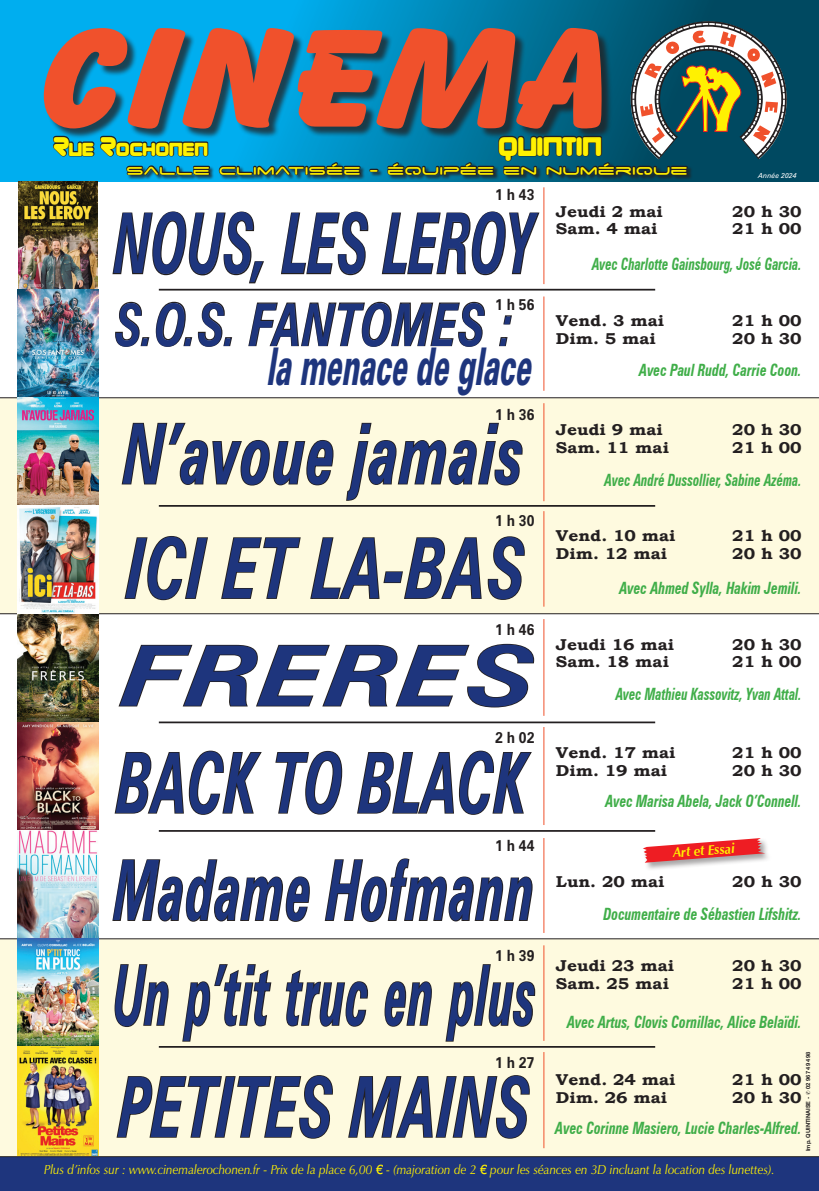
<style>
.page{position:relative;width:819px;height:1191px;background:#fff}
.page>*{position:absolute;margin:0;border:0;box-sizing:border-box;transform-origin:0 0}
.t1{font:800 142.71px "Balloon BT";color:#f0512c;scale:1.23 1}
.t2{font:italic 700 83.48px "Zurich BT";letter-spacing:.03em;color:#1e357d;scale:.55 1}
.t3{font:italic 700 83.48px "Zurich BT";letter-spacing:.03em;color:#1e357d;scale:.49 1}
.t4{font:italic 700 83.48px/107.1px "Zurich BT";letter-spacing:.03em;color:#1e357d;scale:1.26 1}
.t5{font:italic 700 83.48px "Zurich BT";letter-spacing:.03em;color:#1e357d;scale:.63 1}
.t6{font:italic 700 83.48px "Zurich BT";letter-spacing:.03em;color:#1e357d;scale:.62 1}
.t7{font:italic 700 83.48px "Zurich BT";letter-spacing:.03em;color:#1e357d;scale:.68 1}
.t8{font:italic 700 58.71px "Zurich BT";letter-spacing:.03em;color:#1e357d;scale:.69 1}
.t9{font:italic 900 52.06px "Zurich BT";color:#1e357d;scale:.51 1}
.t10{font:31.5px "Zorque";color:#fff101}
.t11{font:22.05px "Zorque";color:#fff101}
.t12{font:17.5px "Space Age";color:#fff101;scale:1.09 1}
.t13{font:italic 700 condensed 16.97px "Zurich BT";color:#40ae49;scale:.8 1}
.t14{font:italic 700 condensed 16.97px "Zurich BT";color:#40ae49;scale:.75 1}
.t15{font:italic 700 condensed 16.97px "Zurich BT";color:#40ae49;scale:.79 1}
.t16{font:700 15.75px "Bookman Old Style";color:#231f20;scale:1.1 1}
.t17{font:700 15.49px "Zurich BT";color:#231f20;scale:.9 1}
.t18{font:italic 700 14px "Zapf Humanist 601 BT";color:#fff101;scale:.92 1}
.t19{font:italic 13.12px "Zapf Humanist 601 BT";color:#fff101;scale:.92 1}
.t20{font:italic 7px "Zurich BT";color:#fff}
.t21{font:700 5.69px "Helvetica Neue";color:#231f20}
.s1{font-size:31.5px}
.s2{font-family:"Linotype Euro Font Ato F";font-style:normal}
</style>
<div class="page">
<div style="left:0;top:1155px;width:819px;height:36px;background:#1e357d"></div>
<svg style="left:0;top:0;width:819px;height:181px;background:#008cbf"></svg>
<div style="left:126px;top:162px;width:567px;height:18px;background:#231f20;opacity:.75"></div>
<svg style="left:125px;top:164px;width:86px;height:13px"></svg>
<svg style="left:217px;top:161px;width:145px;height:16px;background:#125a76"></svg>
<svg style="left:368px;top:167px;width:12px;height:7px"></svg>
<svg style="left:52px;top:139px;width:157px;height:19px;background:#0d749c"></svg>
<svg style="left:386px;top:20px;width:401px;height:157px;background:#3e6d74"></svg>
<div style="left:46px;top:30px;width:566px;height:109px;background:#231f20;opacity:.75"></div>
<div style="left:0;top:938px;width:819px;height:218px;background:#fefadf"></div>
<div style="left:0;top:397px;width:819px;height:217px;background:#fefadf"></div>
<hr style="left:543px;top:187px;width:1px;height:97px;background:#f0512c">
<hr style="left:543px;top:296px;width:1px;height:95px;background:#f0512c">
<hr style="left:543px;top:403px;width:1px;height:98px;background:#f0512c">
<hr style="left:543px;top:511px;width:1px;height:95px;background:#f0512c">
<hr style="left:543px;top:727px;width:1px;height:98px;background:#f0512c">
<hr style="left:543px;top:838px;width:1px;height:95px;background:#f0512c">
<hr style="left:543px;top:619px;width:1px;height:97px;background:#f0512c">
<hr style="left:543px;top:1052px;width:1px;height:96px;background:#f0512c">
<hr style="left:543px;top:945px;width:1px;height:95px;background:#f0512c">
<hr style="left:159px;top:1046px;width:496px;height:1px;background:#231f20">
<hr style="left:159px;top:830px;width:496px;height:1px;background:#231f20">
<hr style="left:159px;top:721px;width:496px;height:2px;background:#231f20">
<hr style="left:159px;top:505px;width:496px;height:2px;background:#231f20">
<hr style="left:159px;top:289px;width:496px;height:1px;background:#231f20">
<div style="left:642px;top:837px;width:130px;height:34px;background:#231f20;opacity:.4"></div>
<svg style="left:642px;top:838px;width:123px;height:24px"></svg>
<svg style="left:114px;top:963px;width:56px;height:64px;background:#cac6b2"></svg>
<svg style="left:181px;top:963px;width:91px;height:79px;background:#d7d3bd"></svg>
<svg style="left:285px;top:968px;width:84px;height:59px;background:#ccc8b4"></svg>
<svg style="left:383px;top:980px;width:50px;height:47px;background:#c0bca9"></svg>
<svg style="left:444px;top:963px;width:92px;height:79px;background:#d6d2bc"></svg>
<svg style="left:112px;top:859px;width:198px;height:63px"></svg>
<svg style="left:324px;top:858px;width:209px;height:64px"></svg>
<svg style="left:115px;top:1074px;width:219px;height:65px;background:#d7d3bd"></svg>
<svg style="left:347px;top:1066px;width:183px;height:73px;background:#d1cdb8"></svg>
<svg style="left:112px;top:211px;width:152px;height:73px"></svg>
<svg style="left:281px;top:211px;width:88px;height:65px"></svg>
<svg style="left:381px;top:211px;width:159px;height:65px"></svg>
<svg style="left:121px;top:422px;width:213px;height:64px;background:#d6d2bc"></svg>
<svg style="left:345px;top:422px;width:178px;height:79px;background:#dcd8c2"></svg>
<svg style="left:118px;top:643px;width:417px;height:65px"></svg>
<svg style="left:114px;top:750px;width:148px;height:65px"></svg>
<svg style="left:275px;top:750px;width:68px;height:65px"></svg>
<svg style="left:357px;top:750px;width:175px;height:65px"></svg>
<svg style="left:123px;top:535px;width:86px;height:66px;background:#d9d5bf"></svg>
<svg style="left:220px;top:536px;width:82px;height:64px;background:#dedac3"></svg>
<svg style="left:309px;top:535px;width:216px;height:65px;background:#dbd7c1"></svg>
<svg style="left:115px;top:301px;width:118px;height:46px"></svg>
<svg style="left:248px;top:301px;width:237px;height:46px"></svg>
<svg style="left:499px;top:315px;width:13px;height:32px"></svg>
<img style="left:19px;top:181px;width:78px;height:108px">
<img style="left:17px;top:289px;width:81px;height:866px">
<h1 class="t1" style="left:40px;top:-8px;width:466px">CINEMA</h1>
<h3 class="t11" style="left:53px;top:138px;width:156px"><span class="s1">R</span>UE <span class="s1">R</span>OCHONEN</h3>
<h3 class="t10" style="left:498px;top:131px;width:105px">Quintin</h3>
<p class="t12" style="left:126px;top:162px;width:517px">Salle Climatisée - équipée en numérique</p>
<p class="t17" style="left:495px;top:185px;width:45px">1 h 43</p>
<p class="t20" style="left:758px;top:171px;width:40px">Année 2024</p>
<h2 class="t2" style="left:115px;top:192px;width:763px">NOUS, LES LEROY</h2>
<p class="t17" style="left:495px;top:295px;width:45px">1 h 56</p>
<h3 class="t8" style="left:115px;top:288px;width:580px">S.O.S. FANTOMES :</h3>
<h3 class="t9" style="left:266px;top:335px;width:538px">lamenacedeglace</h3>
<p class="t17" style="left:495px;top:405px;width:45px">1 h 36</p>
<h2 class="t5" style="left:124px;top:403px;width:634px">N’avoue jamais</h2>
<p class="t17" style="left:495px;top:511px;width:45px">1 h 30</p>
<h2 class="t7" style="left:127px;top:517px;width:587px">ICI ET LA-BAS</h2>
<p class="t17" style="left:495px;top:620px;width:45px">1 h 46</p>
<h2 class="t4" style="left:117px;top:621px;width:325px">Freres<br>BACK TO BLACK</h2>
<p class="t17" style="left:495px;top:727px;width:45px">2 h 02</p>
<p class="t17" style="left:495px;top:835px;width:45px">1 h 44</p>
<h2 class="t2" style="left:115px;top:839px;width:764px">Madame Hofmann</h2>
<p class="t17" style="left:495px;top:946px;width:45px">1 h 39</p>
<h2 class="t3" style="left:114px;top:944px;width:861px">Un p’tit truc en plus</h2>
<p class="t17" style="left:495px;top:1053px;width:45px">1 h 27</p>
<h2 class="t6" style="left:119px;top:1056px;width:664px">PETITES MAINS</h2>
<p class="t16" style="left:556px;top:202px;width:99px">Jeudi 2 mai</p>
<p class="t16" style="left:732px;top:202px;width:65px">20 h 30</p>
<p class="t16" style="left:556px;top:220px;width:94px">Sam. 4 mai</p>
<p class="t16" style="left:732px;top:220px;width:65px">21 h 00</p>
<p class="t14" style="left:592px;top:253px;width:281px">Avec Charlotte Gainsbourg, José Garcia.</p>
<p class="t16" style="left:556px;top:311px;width:100px">Vend. 3 mai</p>
<p class="t16" style="left:732px;top:311px;width:65px">21 h 00</p>
<p class="t16" style="left:556px;top:329px;width:92px">Dim. 5 mai</p>
<p class="t16" style="left:732px;top:329px;width:65px">20 h 30</p>
<p class="t13" style="left:639px;top:359px;width:204px">Avec Paul Rudd, Carrie Coon.</p>
<p class="t16" style="left:556px;top:420px;width:99px">Jeudi 9 mai</p>
<p class="t16" style="left:732px;top:420px;width:65px">20 h 30</p>
<p class="t16" style="left:556px;top:438px;width:104px">Sam. 11 mai</p>
<p class="t16" style="left:732px;top:438px;width:65px">21 h 00</p>
<p class="t14" style="left:604px;top:469px;width:264px">Avec André Dussollier, Sabine Azéma.</p>
<p class="t16" style="left:556px;top:526px;width:110px">Vend. 10 mai</p>
<p class="t16" style="left:732px;top:526px;width:65px">21 h 00</p>
<p class="t16" style="left:556px;top:544px;width:103px">Dim. 12 mai</p>
<p class="t16" style="left:732px;top:544px;width:65px">20 h 30</p>
<p class="t13" style="left:619px;top:578px;width:229px">Avec Ahmed Sylla, Hakim Jemili.</p>
<p class="t16" style="left:556px;top:634px;width:109px">Jeudi 16 mai</p>
<p class="t16" style="left:732px;top:634px;width:65px">20 h 30</p>
<p class="t16" style="left:556px;top:652px;width:104px">Sam. 18 mai</p>
<p class="t16" style="left:732px;top:652px;width:65px">21 h 00</p>
<p class="t14" style="left:615px;top:684px;width:249px">Avec Mathieu Kassovitz, Yvan Attal.</p>
<p class="t16" style="left:556px;top:743px;width:110px">Vend. 17 mai</p>
<p class="t16" style="left:732px;top:743px;width:65px">21 h 00</p>
<p class="t16" style="left:556px;top:761px;width:103px">Dim. 19 mai</p>
<p class="t16" style="left:732px;top:761px;width:65px">20 h 30</p>
<p class="t15" style="left:605px;top:791px;width:250px">Avec Marisa Abela, Jack O’Connell.</p>
<p class="t18" style="left:673px;top:844px;width:68px;rotate:-4deg">Art et Essai</p>
<p class="t16" style="left:556px;top:872px;width:100px">Lun. 20 mai</p>
<p class="t16" style="left:732px;top:872px;width:65px">20 h 30</p>
<p class="t13" style="left:603px;top:903px;width:249px">Documentaire de Sébastien Lifshitz.</p>
<p class="t16" style="left:556px;top:956px;width:109px">Jeudi 23 mai</p>
<p class="t16" style="left:732px;top:956px;width:65px">20 h 30</p>
<p class="t16" style="left:556px;top:974px;width:104px">Sam. 25 mai</p>
<p class="t16" style="left:732px;top:974px;width:65px">21 h 00</p>
<p class="t13" style="left:567px;top:1012px;width:294px">Avec Artus, Clovis Cornillac, Alice Belaïdi.</p>
<p class="t21" style="left:804px;top:1151px;width:101px;rotate:-90deg">Imp. Quintinaise - ✆ 02 96 74 94 98</p>
<p class="t16" style="left:556px;top:1070px;width:110px">Vend. 24 mai</p>
<p class="t16" style="left:732px;top:1070px;width:65px">21 h 00</p>
<p class="t16" style="left:556px;top:1088px;width:103px">Dim. 26 mai</p>
<p class="t16" style="left:732px;top:1088px;width:65px">20 h 30</p>
<p class="t13" style="left:555px;top:1118px;width:309px">Avec Corinne Masiero, Lucie Charles-Alfred.</p>
<p class="t19" style="left:44px;top:1161px;width:795px">Plus d’infos sur : www.cinemalerochonen.fr - Prix de la place 6,00 <span class="s2">e</span> - (majoration de 2 <span class="s2">e</span> pour les séances en 3D incluant la location des lunettes).</p>
</div>
